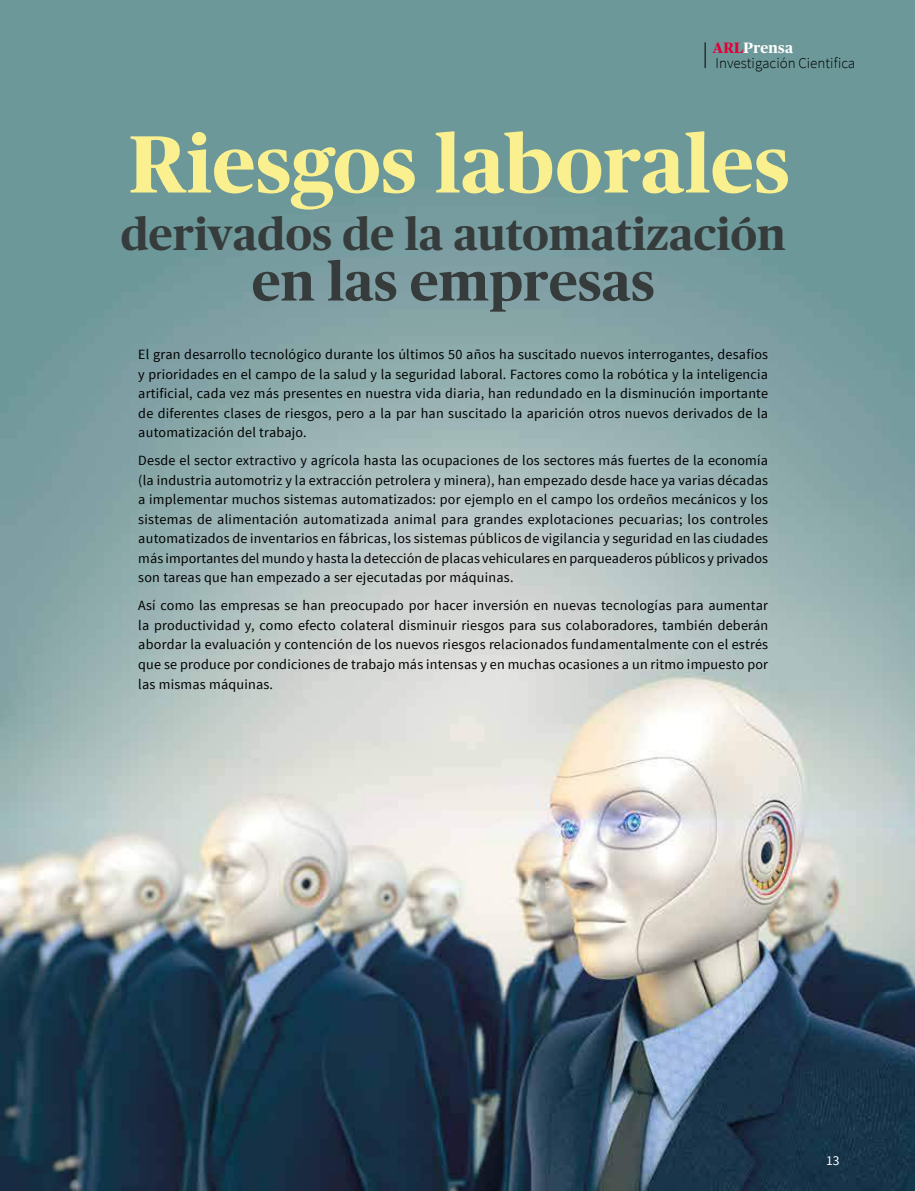
<style>
.page{position:relative;width:915px;height:1191px;background:#fff}
.page>*{position:absolute;margin:0;border:0;box-sizing:border-box;transform-origin:0 0}
.t1{font:700 81px "Publico Headline";letter-spacing:.01em;color:#faf08f}
.t2{font:700 54px "Publico Headline";letter-spacing:.01em;color:#363c3b}
.t3{font:700 45px "Publico Headline";letter-spacing:.01em;color:#363c3b}
.t4{font:300 15px "Source Sans Pro";color:#000}
.t5{font:700 15px "Publico Headline";letter-spacing:.015em;color:#fff}
.t6{font:14.1px/19.5px "Source Sans Pro";letter-spacing:.015em;color:#000;text-align:justify}
.t7{font:13.5px "Source Sans Pro";color:#fff}
.s1{color:#e4003a}
</style>
<div class="page">
<img style="left:1px;top:0;width:913px;height:1191px">
<svg style="left:704px;top:42px;width:1px;height:26px"></svg>
<hr style="left:0;top:0;width:1px;height:1191px;background:#9194af">
<p class="t5" style="left:712px;top:37px;width:82px"><span class="s1">ARL</span>Prensa</p>
<p class="t4" style="left:715px;top:54px;width:141px">Investigación Cientifica</p>
<h1 class="t1" style="left:129px;top:106px;width:661px">Riesgos laborales</h1>
<h3 class="t3" style="left:121px;top:201px;width:666px">derivados de la automatización</h3>
<h2 class="t2" style="left:252px;top:243px;width:404px">en las empresas</h2>
<p class="t6" style="left:138px;top:345px;width:631px">El gran desarrollo tecnológico durante los últimos 50 añ os ha suscitado nuevos interrogantes, desafíos y prioridades en el campo de la salud y la seguridad laboral. Factores como la robótica y la inteligencia artificial, cada vez más presentes en nuestra vida diaria, han redundado en la disminución importante de diferentes clases de riesgos, pero a la par han suscitado la aparición otros nuevos derivados de la automatización del trabajo.</p>
<p class="t6" style="left:138px;top:451px;width:631px">Desde el sector extractivo y agrícola hasta las ocupaciones de los sectores más fuertes de la economía (la industria automotriz y la extracción petrolera y minera), han empezado desde hace ya varias décadas a implementar muchos sistemas automatizados: por ejemplo en el campo los ordeños mecánicos y los sistemas de alimentación automatizada animal para grandes explotaciones pecuarias; los controles automatizados de inventarios en fábricas, los sistemas públicos de vigilancia y seguridad en las ciudades más importantes del mundo y hasta la detección de placas vehiculares en parqueaderos públicos y privados son tareas que han empezado a ser ejecutadas por máquinas.</p>
<p class="t6" style="left:138px;top:596px;width:631px">Así como las empresas se han preocupado por hacer inversión en nuevas tecnologías para aumentar la productividad y, como efecto colateral disminuir riesgos para sus colaboradores, también deberán abordar la evaluación y contención de los nuevos riesgos relacionados fundamentalmente con el estrés que se produce por condiciones de trabajo más intensas y en muchas ocasiones a un ritmo impuesto por las mismas máquinas.</p>
<p class="t7" style="left:825px;top:1151px;width:15px">13</p>
</div>
